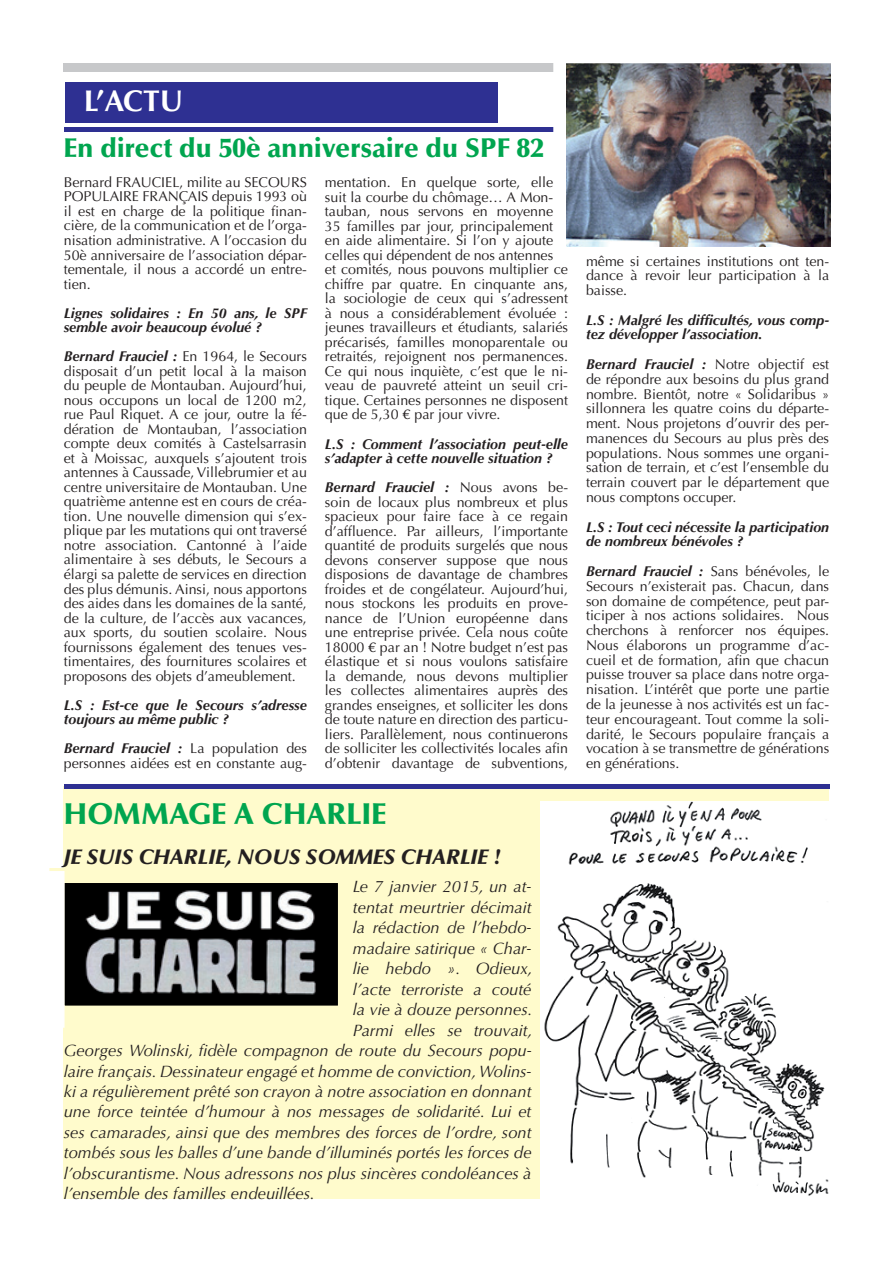
<style>
.page{position:relative;width:893px;height:1263px;background:#fff}
.page>*{position:absolute;margin:0;border:0;box-sizing:border-box;transform-origin:0 0}
.t1{font:900 30px "Optima LT Std";color:#00a54f}
.t2{font:700 30px "Optima LT Std";color:#fff}
.t3{font:900 27px "Optima LT Std";color:#00a54f}
.t4{font:italic 900 21px "Optima LT Std";color:#231f20}
.t5{font:italic 16.5px "Optima LT Std";color:#231f20}
.t6{font:14.25px/14.5px "Optima LT Std";color:#231f20;text-align:justify}
.t7{font:italic 700 14.25px/14.5px "Optima LT Std";color:#231f20}
.s1{font-weight:700;font-style:italic}
</style>
<div class="page">
<div style="left:64px;top:787px;width:765px;height:412px;background:#fffbcc"></div>
<div style="left:64px;top:64px;width:765px;height:8px;background:#c7c8ca"></div>
<hr style="left:64px;top:128px;width:765px;height:4px;background:#2e3092">
<div style="left:64px;top:784px;width:765px;height:5px;background:#2e3092"></div>
<div style="left:65px;top:82px;width:432px;height:40px;background:#2e3092"></div>
<img style="left:540px;top:801px;width:289px;height:398px">
<img style="left:65px;top:884px;width:272px;height:120px">
<img style="left:566px;top:65px;width:263px;height:181px">
<div style="left:553px;top:56px;width:285px;height:199px;border:8px solid #fff"></div>
<div style="left:33px;top:871px;width:32px;height:157px;background:#fff;border:2px solid #fff"></div>
<h1 class="t2" style="left:84px;top:83px;width:101px">L’ACTU</h1>
<h2 class="t3" style="left:64px;top:132px;width:482px">En direct du 50è anniversaire du SPF 82</h2>
<p class="t6" style="left:64px;top:175px;width:245px">Bernard FRAUCIEL, milite au SECOURS POPULAIRE FRANÇAIS depuis 1993 où il est en charge de la politique finan&shy;cière, de la communication et de l’orga&shy;nisation administrative. A l’occasion du 50è anniversaire de l’association dépar&shy;tementale, il nous a accordé un entre&shy;tien.</p>
<p class="t7" style="left:64px;top:306px;width:245px">Lignes solidaires : En 50 ans, le SPF semble avoir beaucoup évolué ?</p>
<p class="t6" style="left:64px;top:349px;width:245px"><span class="s1">Bernard Frauciel :</span> En 1964, le Secours disposait d’un petit local à la maison du peuple de Montauban. Aujourd’hui, nous occupons un local de 1200 m2, rue Paul Riquet. A ce jour, outre la fé&shy;dération de Montauban, l’association compte deux comités à Castelsarrasin et à Moissac, auxquels s’ajoutent trois antennes à Caussade, Villebrumier et au centre universitaire de Montauban. Une quatrième antenne est en cours de créa&shy;tion. Une nouvelle dimension qui s’ex&shy;plique par les mutations qui ont traversé notre association. Cantonné à l’aide alimentaire à ses débuts, le Secours a élargi sa palette de services en direction des plus démunis. Ainsi, nous apportons des aides dans les domaines de la santé, de la culture, de l’accès aux vacances, aux sports, du soutien scolaire. Nous fournissons également des tenues ves&shy;timentaires, des fournitures scolaires et proposons des objets d’ameublement.</p>
<p class="t7" style="left:64px;top:698px;width:245px">L.S : Est-ce que le Secours s’adresse toujours au même public ?</p>
<p class="t6" style="left:64px;top:741px;width:245px"><span class="s1">Bernard Frauciel :</span> La population des personnes aidées est en constante aug-</p>
<p class="t6" style="left:325px;top:175px;width:245px;text-align:left">mentation. En quelque sorte, elle suit la courbe du chômage… A Mon&shy;tauban, nous servons en moyenne 35 familles par jour, principalement en aide alimentaire. Si l’on y ajoute celles qui dépendent de nos antennes<br>et comités, nous pouvons multiplier ce chiffre par quatre. En cinquante ans, la sociologie de ceux qui s’adressent à nous a considérablement évoluée : jeunes travailleurs et étudiants, salariés précarisés, familles monoparentale ou retraités, rejoignent nos permanences.<br>Ce qui nous inquiète, c’est que le ni&shy;veau de pauvreté atteint un seuil cri&shy;tique. Certaines personnes ne disposent que de 5,30 € par jour vivre.</p>
<p class="t7" style="left:325px;top:436px;width:245px">L.S : Comment l’association peut-elle s’adapter à cette nouvelle situation ?</p>
<p class="t6" style="left:325px;top:480px;width:245px"><span class="s1">Bernard Frauciel :</span> Nous avons be&shy;soin de locaux plus nombreux et plus spacieux pour faire face à ce regain d’affluence. Par ailleurs, l’importante quantité de produits surgelés que nous devons conserver suppose que nous disposions de davantage de chambres froides et de congélateur. Aujourd’hui, nous stockons les produits en prove&shy;nance de l’Union européenne dans une entreprise privée. Cela nous coûte 18000 € par an ! Notre budget n’est pas élastique et si nous voulons satisfaire la demande, nous devons multiplier les collectes alimentaires auprès des grandes enseignes, et solliciter les dons de toute nature en direction des particu&shy;liers. Parallèlement, nous continuerons de solliciter les collectivités locales afin d’obtenir davantage de subventions,</p>
<h1 class="t1" style="left:64px;top:796px;width:324px">HOMMAGE A CHARLIE</h1>
<h3 class="t4" style="left:64px;top:844px;width:439px">JE SUIS CHARLIE, NOUS SOMMES CHARLIE !</h3>
<p class="t5" style="left:353px;top:877px;width:180px">Le 7 janvier 2015, un at-</p>
<p class="t5" style="left:353px;top:897px;width:180px">tentat meurtrier décimait</p>
<p class="t5" style="left:353px;top:918px;width:180px">la rédaction de l’hebdo-</p>
<p class="t5" style="left:353px;top:938px;width:180px">madaire satirique « Char-</p>
<p class="t5" style="left:353px;top:959px;width:181px">lie hebdo ». Odieux,</p>
<p class="t5" style="left:353px;top:979px;width:180px">l’acte terroriste a couté</p>
<p class="t5" style="left:353px;top:1000px;width:181px">la vie à douze personnes.</p>
<p class="t5" style="left:353px;top:1020px;width:181px">Parmi elles se trouvait,</p>
<p class="t5" style="left:64px;top:1041px;width:469px">Georges Wolinski, fidèle compagnon de route du Secours popu-</p>
<p class="t5" style="left:64px;top:1061px;width:469px">laire français. Dessinateur engagé et homme de conviction, Wolins-</p>
<p class="t5" style="left:64px;top:1082px;width:469px">ki a régulièrement prêté son crayon à notre association en donnant</p>
<p class="t5" style="left:64px;top:1102px;width:469px">une force teintée d’humour à nos messages de solidarité. Lui et</p>
<p class="t5" style="left:64px;top:1123px;width:469px">ses camarades, ainsi que des membres des forces de l’ordre, sont</p>
<p class="t5" style="left:64px;top:1143px;width:469px">tombés sous les balles d’une bande d’illuminés portés les forces de</p>
<p class="t5" style="left:64px;top:1163px;width:469px">l’obscurantisme. Nous adressons nos plus sincères condoléances à</p>
<p class="t5" style="left:64px;top:1184px;width:252px">l’ensemble des familles endeuillées.</p>
<p class="t6" style="left:586px;top:254px;width:245px">même si certaines institutions ont ten&shy;dance à revoir leur participation à la baisse.</p>
<p class="t7" style="left:586px;top:312px;width:245px">L.S : Malgré les difficultés, vous comp&shy;tez développer l’association.</p>
<p class="t6" style="left:586px;top:357px;width:245px"><span class="s1">Bernard Frauciel :</span> Notre objectif est de répondre aux besoins du plus grand nombre. Bientôt, notre « Solidaribus » sillonnera les quatre coins du départe&shy;ment. Nous projetons d’ouvrir des per&shy;manences du Secours au plus près des populations. Nous sommes une organi&shy;sation de terrain, et c’est l’ensemble du terrain couvert par le département que nous comptons occuper.</p>
<p class="t7" style="left:586px;top:519px;width:245px">L.S : Tout ceci nécessite la participation de nombreux bénévoles ?</p>
<p class="t6" style="left:586px;top:564px;width:245px"><span class="s1">Bernard Frauciel :</span> Sans bénévoles, le Secours n’existerait pas. Chacun, dans son domaine de compétence, peut par&shy;ticiper à nos actions solidaires. Nous cherchons à renforcer nos équipes.<br>Nous élaborons un programme d’ac&shy;cueil et de formation, afin que chacun puisse trouver sa place dans notre orga&shy;nisation. L’intérêt que porte une partie de la jeunesse à nos activités est un fac&shy;teur encourageant. Tout comme la soli&shy;darité, le Secours populaire français a vocation à se transmettre de générations en générations.</p>
</div>
